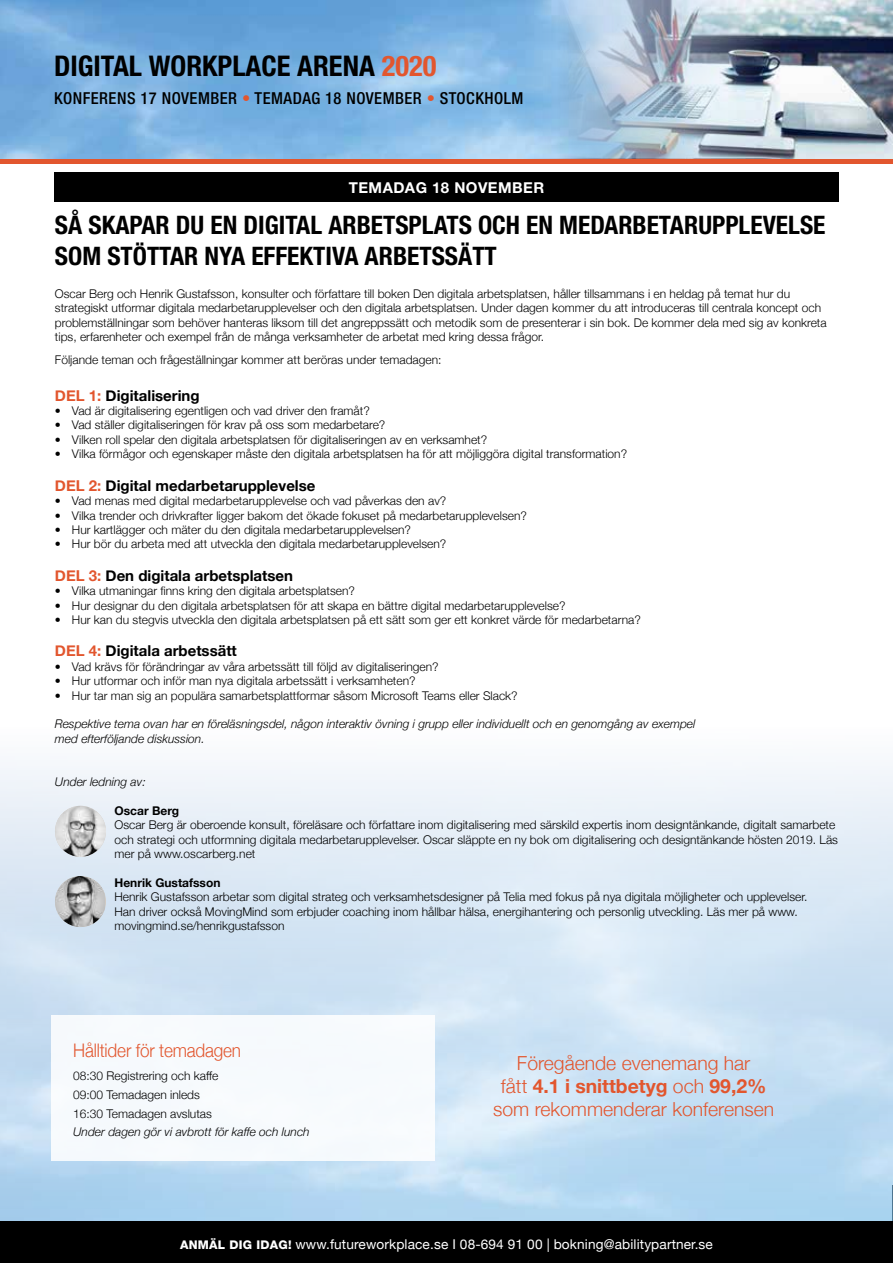
<style>
.page{position:relative;width:893px;height:1263px;background:#fff}
.page>*{position:absolute;margin:0;border:0;box-sizing:border-box;transform-origin:0 0}
.t1{font:700 condensed 28.5px "Helvetica Neue";color:#000}
.t2{font:700 condensed 25.5px/30.6px "Helvetica Neue";color:#000}
.t3{font:300 19.35px/23.2px "Helvetica Neue";color:#e2562e;text-align:center}
.t4{font:300 18.75px "Helvetica Neue";letter-spacing:-.01em;color:#e2562e;scale:.91 1}
.t5{font:500 condensed 16.5px "Helvetica Neue";letter-spacing:.03em;color:#000}
.t6{font:700 15px "Helvetica Neue";color:#000}
.t7{font:700 15px "Helvetica Neue LT Std";letter-spacing:.03em;color:#fff}
.t8{font:13.5px "Helvetica Neue";letter-spacing:.01em;color:#fff}
.t9{font:300 12px/14.4px "Helvetica Neue";color:#000}
.t10{font:italic 300 12px/14.4px "Helvetica Neue";color:#000}
.t11{font:700 12px "Helvetica Neue";color:#000}
.s1{color:#e2562e}
.s2{font-weight:700}
.s3{font-weight:800;font-size:12px}
</style>
<div class="page">
<img style="left:0;top:766px;width:893px;height:456px">
<div style="left:0;top:158px;width:893px;height:6px;background:#e2562e"></div>
<div style="left:0;top:1222px;width:893px;height:41px;background:#000"></div>
<img style="left:0;top:0;width:557px;height:158px">
<img style="left:557px;top:0;width:336px;height:158px">
<div style="left:54px;top:172px;width:785px;height:30px;background:#000"></div>
<div style="left:51px;top:1015px;width:383px;height:146px;background:#f6fafd"></div>
<img style="left:55px;top:806px;width:51px;height:51px;border-radius:26px">
<img style="left:55px;top:876px;width:50px;height:51px">
<h1 class="t1" style="left:54px;top:49px;width:384px">DIGITAL WORKPLACE ARENA <span class="s1">2020</span></h1>
<h3 class="t5" style="left:54px;top:89px;width:471px">KONFERENS 17 NOVEMBER <span class="s1">•</span> TEMADAG 18 NOVEMBER <span class="s1">•</span> STOCKHOLM</h3>
<p class="t7" style="left:349px;top:178px;width:197px">TEMADAG 18 NOVEMBER</p>
<h2 class="t2" style="left:55px;top:210px;width:772px">SÅ SKAPAR DU EN DIGITAL ARBETSPLATS OCH EN MEDARBETARUPPLEVELSE<br>SOM STÖTTAR NYA EFFEKTIVA ARBETSSÄTT</h2>
<p class="t9" style="left:55px;top:286px;width:773px">Oscar Berg och Henrik Gustafsson, konsulter och författare till boken Den digitala arbetsplatsen, håller tillsammans i en heldag på temat hur du strategiskt utformar digitala medarbetarupplevelser och den digitala arbetsplatsen. Under dagen kommer du att introduceras till centrala koncept och problemställningar som behöver hanteras liksom till det angreppssätt och metodik som de presenterar i sin bok. De kommer dela med sig av konkreta tips, erfarenheter och exempel från de många verksamheter de arbetat med kring dessa frågor.</p>
<p class="t9" style="left:55px;top:352px;width:388px">Följande teman och frågeställningar kommer att beröras under temadagen:</p>
<p class="t6" style="left:55px;top:384px;width:146px"><span class="s1">DEL 1:</span> Digitalisering</p>
<p class="t9" style="left:55px;top:403px;width:316px">• Vad är digitalisering egentligen och vad driver den framåt?</p>
<p class="t9" style="left:55px;top:417px;width:332px">• Vad ställer digitaliseringen för krav på oss som medarbetare?</p>
<p class="t9" style="left:55px;top:431px;width:434px">• Vilken roll spelar den digitala arbetsplatsen för digitaliseringen av en verksamhet?</p>
<p class="t9" style="left:55px;top:446px;width:574px">• Vilka förmågor och egenskaper måste den digitala arbetsplatsen ha för att möjliggöra digital transformation?</p>
<p class="t6" style="left:55px;top:474px;width:262px"><span class="s1">DEL 2:</span> Digital medarbetarupplevelse</p>
<p class="t9" style="left:55px;top:493px;width:393px">• Vad menas med digital medarbetarupplevelse och vad påverkas den av?</p>
<p class="t9" style="left:55px;top:507px;width:473px">• Vilka trender och drivkrafter ligger bakom det ökade fokuset på medarbetarupplevelsen?</p>
<p class="t9" style="left:55px;top:521px;width:357px">• Hur kartlägger och mäter du den digitala medarbetarupplevelsen?</p>
<p class="t9" style="left:55px;top:536px;width:393px">• Hur bör du arbeta med att utveckla den digitala medarbetarupplevelsen?</p>
<p class="t6" style="left:55px;top:564px;width:240px"><span class="s1">DEL 3:</span> Den digitala arbetsplatsen</p>
<p class="t9" style="left:55px;top:583px;width:301px">• Vilka utmaningar finns kring den digitala arbetsplatsen?</p>
<p class="t9" style="left:55px;top:597px;width:512px">• Hur designar du den digitala arbetsplatsen för att skapa en bättre digital medarbetarupplevelse?</p>
<p class="t9" style="left:55px;top:611px;width:587px">• Hur kan du stegvis utveckla den digitala arbetsplatsen på ett sätt som ger ett konkret värde för medarbetarna?</p>
<p class="t6" style="left:55px;top:639px;width:183px"><span class="s1">DEL 4:</span> Digitala arbetssätt</p>
<p class="t9" style="left:55px;top:658px;width:385px">• Vad krävs för förändringar av våra arbetssätt till följd av digitaliseringen?</p>
<p class="t9" style="left:55px;top:673px;width:362px">• Hur utformar och inför man nya digitala arbetssätt i verksamheten?</p>
<p class="t9" style="left:55px;top:687px;width:464px">• Hur tar man sig an populära samarbetsplattformar såsom Microsoft Teams eller Slack?</p>
<p class="t10" style="left:55px;top:716px;width:642px">Respektive tema ovan har en föreläsningsdel, någon interaktiv övning i grupp eller individuellt och en genomgång av exempel med efterföljande diskussion.</p>
<p class="t10" style="left:55px;top:774px;width:92px">Under ledning av:</p>
<p class="t11" style="left:114px;top:801px;width:66px">Oscar Berg</p>
<p class="t9" style="left:114px;top:817px;width:725px">Oscar Berg är oberoende konsult, föreläsare och författare inom digitalisering med särskild expertis inom designtänkande, digitalt samarbete och strategi och utformning digitala medarbetarupplevelser. Oscar släppte en ny bok om digitalisering och designtänkande hösten 2019. Läs mer på www.oscarberg.net</p>
<p class="t11" style="left:114px;top:873px;width:107px">Henrik Gustafsson</p>
<p class="t9" style="left:114px;top:889px;width:694px">Henrik Gustafsson arbetar som digital strateg och verksamhetsdesigner på Telia med fokus på nya digitala möjligheter och upplevelser.<br>Han driver också MovingMind som erbjuder coaching inom hållbar hälsa, energihantering och personlig utveckling. Läs mer på www. movingmind.se/henrikgustafsson</p>
<h3 class="t4" style="left:73px;top:1035px;width:186px">Hålltider för temadagen</h3>
<p class="t9" style="left:73px;top:1066px;width:147px;line-height:18.6px">08:30 Registrering och kaffe<br>09:00 Temadagen inleds<br>16:30 Temadagen avslutas</p>
<p class="t10" style="left:73px;top:1124px;width:238px">Under dagen gör vi avbrott för kaffe och lunch</p>
<h3 class="t3" style="left:493px;top:1050px;width:283px">Föregående evenemang har<br>fått <span class="s2">4.1 i snittbetyg</span> och <span class="s2">99,2% </span>som rekommenderar konferensen</h3>
<p class="t8" style="left:180px;top:1234px;width:534px"><span class="s3">ANMÄL DIG IDAG!</span> www.futureworkplace.se I 08-694 91 00 | bokning@abilitypartner.se</p>
</div>
